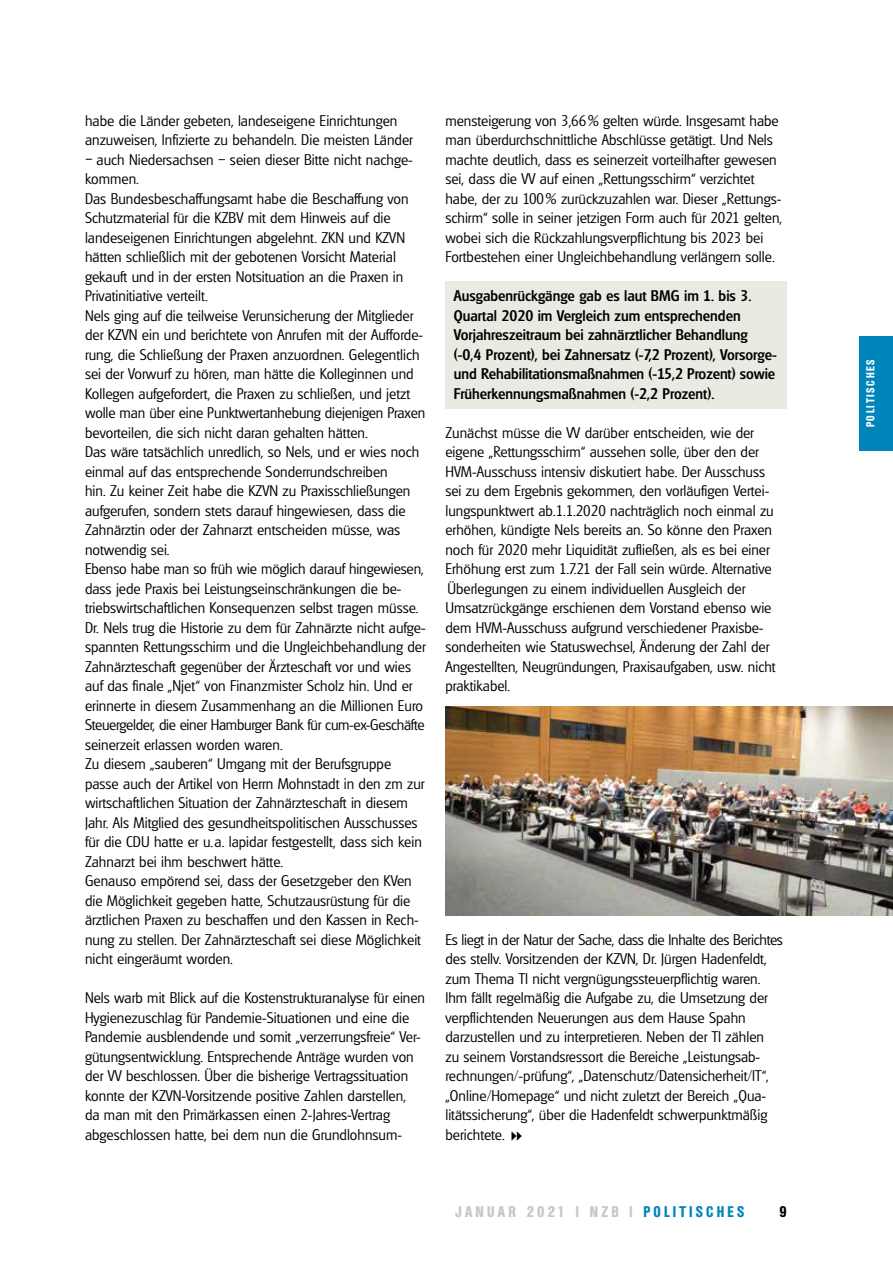
<style>
.page{position:relative;width:893px;height:1263px;background:#fff}
.page>*{position:absolute;margin:0;border:0;box-sizing:border-box;transform-origin:0 0}
.t1{font:300 15px/19.5px "Glasgow";color:#000}
.t2{font:300 15px/19.5px "Glasgow";color:#000;scale:1.67 1}
.t3{font:500 15px/19.5px "Glasgow";color:#000}
.t4{font:700 condensed 15px "Olympia";letter-spacing:.215em;color:#c6c7c8}
.t5{font:700 condensed 15px "Olympia";color:#000}
.t6{font:700 condensed 11.25px "Olympia";letter-spacing:.15em;color:#fff}
.s1{color:#0085bb}
</style>
<div class="page">
<div style="left:860px;top:336px;width:33px;height:115px;background:#0085bb"></div>
<div style="left:445px;top:281px;width:342px;height:128px;background:#ebeae2"></div>
<img style="left:445px;top:707px;width:448px;height:208px">
<p class="t1" style="left:85px;top:111px;width:329px">habe die Länder gebeten, landeseigene Einrichtungen anzuweisen, Infizierte zu behandeln. Die meisten Länder</p>
<p class="t2" style="left:85px;top:150px;width:206px">- auch Niedersachsen – seien dieser Bitte nicht nachge&shy;kommen.<br>Das Bundesbeschaffungsamt habe die Beschaffung von Schutzmaterial für die KZBV mit dem Hinweis auf die landeseigenen Einrichtungen abgelehnt. ZKN und KZVN hätten schließlich mit der gebotenen Vorsicht Material gekauft und in der ersten Notsituation an die Praxen in Privatinitiative verteilt.<br>Nels ging auf die teilweise Verunsicherung der Mitglieder der KZVN ein und berichtete von Anrufen mit der Aufforde&shy;rung, die Schließung der Praxen anzuordnen. Gelegentlich sei der Vorwurf zu hören, man hätte die Kolleginnen und Kollegen aufgefordert, die Praxen zu schließen, und jetzt wolle man über eine Punktwertanhebung diejenigen Praxen bevorteilen, die sich nicht daran gehalten hätten.<br>Das wäre tatsächlich unredlich, so Nels, und er wies noch einmal auf das entsprechende Sonderrundschreiben<br>hin. Zu keiner Zeit habe die KZVN zu Praxisschließungen aufgerufen, sondern stets darauf hingewiesen, dass die Zahnärztin oder der Zahnarzt entscheiden müsse, was notwendig sei.<br>Ebenso habe man so früh wie möglich darauf hingewiesen, dass jede Praxis bei Leistungseinschränkungen die be&shy;triebswirtschaftlichen Konsequenzen selbst tragen müsse.<br>Dr. Nels trug die Historie zu dem für Zahnärzte nicht aufge&shy;spannten Rettungsschirm und die Ungleichbehandlung der Zahnärzteschaft gegenüber der Ärzteschaft vor und wies auf das finale „Njet“ von Finanzmister Scholz hin. Und er erinnerte in diesem Zusammenhang an die Millionen Euro Steuergelder, die einer Hamburger Bank für cum-ex-Geschäfte seinerzeit erlassen worden waren.<br>Zu diesem „sauberen“ Umgang mit der Berufsgruppe passe auch der Artikel von Herrn Mohnstadt in den zm zur wirtschaftlichen Situation der Zahnärzteschaft in diesem Jahr. Als Mitglied des gesundheitspolitischen Ausschusses für die CDU hatte er u. a. lapidar festgestellt, dass sich kein Zahnarzt bei ihm beschwert hätte.<br>Genauso empörend sei, dass der Gesetzgeber den KVen die Möglichkeit gegeben hatte, Schutzausrüstung für die ärztlichen Praxen zu beschaffen und den Kassen in Rech&shy;nung zu stellen. Der Zahnärzteschaft sei diese Möglichkeit nicht eingeräumt worden.</p>
<p class="t1" style="left:85px;top:988px;width:342px">Nels warb mit Blick auf die Kostenstrukturanalyse für einen Hygienezuschlag für Pandemie-Situationen und eine die Pandemie ausblendende und somit „verzerrungsfreie“ Ver&shy;gütungsentwicklung. Entsprechende Anträge wurden von der VV beschlossen. Über die bisherige Vertragssituation konnte der KZVN-Vorsitzende positive Zahlen darstellen,<br>da man mit den Primärkassen einen 2-Jahres-Vertrag abgeschlossen hatte, bei dem nun die Grundlohnsum-</p>
<p class="t1" style="left:445px;top:111px;width:338px">mensteigerung von 3,66 % gelten würde. Insgesamt habe man überdurchschnittliche Abschlüsse getätigt. Und Nels machte deutlich, dass es seinerzeit vorteilhafter gewesen sei, dass die VV auf einen „Rettungsschirm“ verzichtet habe, der zu 100 % zurückzuzahlen war. Dieser „Rettungs&shy;schirm“ solle in seiner jetzigen Form auch für 2021 gelten, wobei sich die Rückzahlungsverpflichtung bis 2023 bei Fortbestehen einer Ungleichbehandlung verlängern solle.</p>
<p class="t3" style="left:454px;top:286px;width:324px">Ausgabenrückgänge gab es laut BMG im 1. bis 3.<br>Quartal 2020 im Vergleich zum entsprechenden Vorjahreszeitraum bei zahnärztlicher Behandlung (-0,4 Prozent), bei Zahnersatz (-7,2 Prozent), Vorsorge&shy;und Rehabilitationsmaßnahmen (-15,2 Prozent) sowie Früherkennungsmaßnahmen (-2,2 Prozent).</p>
<p class="t1" style="left:445px;top:423px;width:332px">Zunächst müsse die VV darüber entscheiden, wie der eigene „Rettungsschirm“ aussehen solle, über den der HVM-Ausschuss intensiv diskutiert habe. Der Ausschuss sei zu dem Ergebnis gekommen, den vorläufigen Vertei&shy;lungspunktwert ab.1.1.2020 nachträglich noch einmal zu erhöhen, kündigte Nels bereits an. So könne den Praxen noch für 2020 mehr Liquidität zufließen, als es bei einer Erhöhung erst zum 1.7.21 der Fall sein würde. Alternative Überlegungen zu einem individuellen Ausgleich der Umsatzrückgänge erschienen dem Vorstand ebenso wie dem HVM-Ausschuss aufgrund verschiedener Praxisbe&shy;sonderheiten wie Statuswechsel, Änderung der Zahl der Angestellten, Neugründungen, Praxisaufgaben, usw. nicht praktikabel.</p>
<p class="t1" style="left:445px;top:930px;width:339px">Es liegt in der Natur der Sache, dass die Inhalte des Berichtes des stellv. Vorsitzenden der KZVN, Dr. Jürgen Hadenfeldt, zum Thema TI nicht vergnügungssteuerpflichtig waren.<br>Ihm fällt regelmäßig die Aufgabe zu, die Umsetzung der verpflichtenden Neuerungen aus dem Hause Spahn darzustellen und zu interpretieren. Neben der TI zählen<br>zu seinem Vorstandsressort die Bereiche „Leistungsab&shy;rechnungen/-prüfung“, „Datenschutz/Datensicherheit/IT“, „Online/Homepage“ und nicht zuletzt der Bereich „Qua&shy;litätssicherung“, über die Hadenfeldt schwerpunktmäßig berichtete. ◆◆</p>
<p class="t4" style="left:455px;top:1203px;width:290px">JANUAR 2021 | NZB | <span class="s1">POLITISCHES</span></p>
<p class="t5" style="left:779px;top:1203px;width:9px">9</p>
<p class="t6" style="left:864px;top:427px;width:70px;rotate:-90deg">POLITISCHES</p>
</div>
